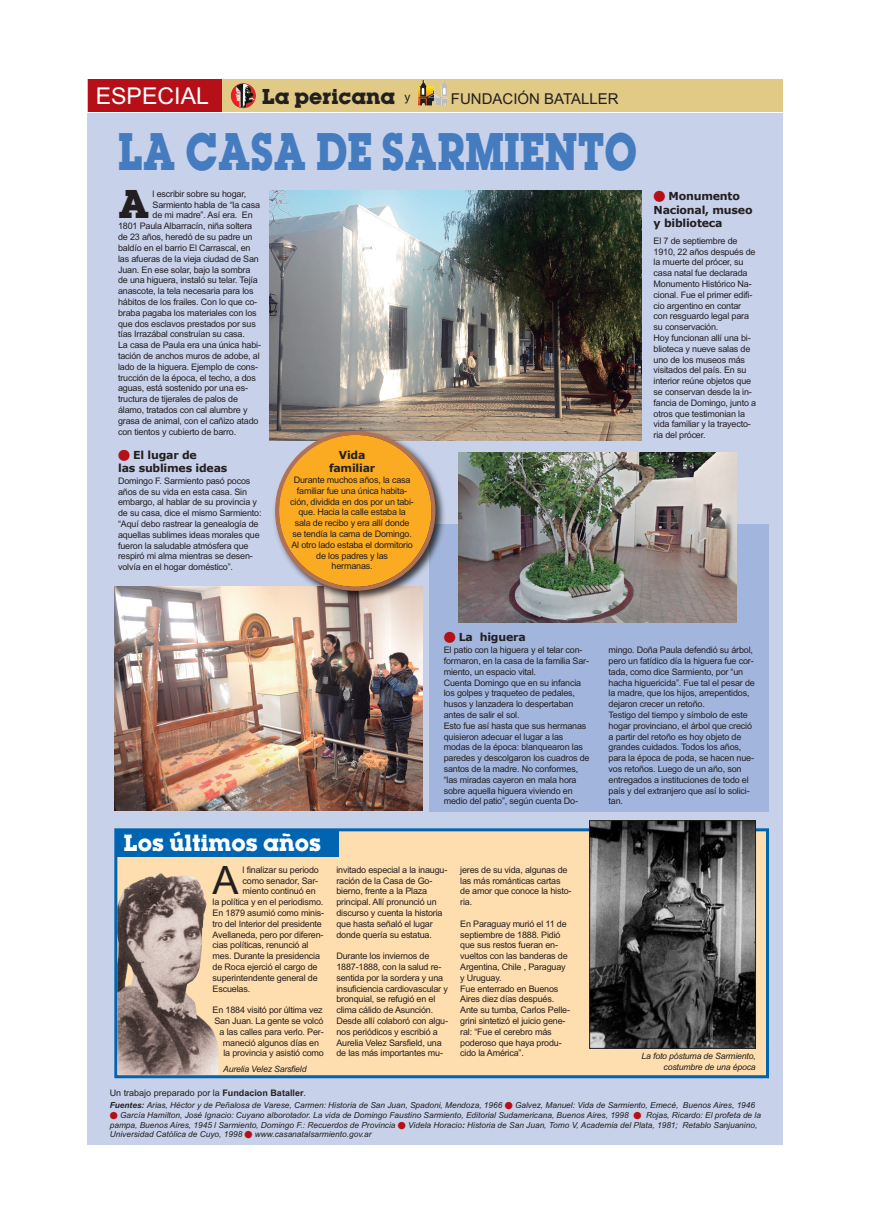
<style>
.page{position:relative;width:871px;height:1219px;background:#fff}
.page>*{position:absolute;margin:0;border:0;box-sizing:border-box;transform-origin:0 0}
.t1{font:700 46.3px "Lubalin";color:#457cc0;scale:.79 1}
.t2{font:39.1px "Arial";color:#231f20}
.t3{font:700 35.2px "Lubalin";color:#231f20}
.t4{font:23.1px "Arial";color:#fff}
.t5{font:700 20.5px "Lubalin";color:#fff}
.t6{font:700 18.8px "Lubalin";color:#231f20}
.t7{font:15px "Arial";color:#231f20}
.t8{font:700 11px/13.4px "Verdana";letter-spacing:-.02em;color:#231f20}
.t9{font:9px/10.8px "Arial";letter-spacing:-.02em;color:#231f20}
.t10{font:9px "Arial";color:#231f20}
.t11{font:italic 8.7px/10.4px "Arial";letter-spacing:-.02em;color:#231f20;text-align:right}
.t12{font:italic 8.3px/9.6px "Arial";color:#231f20}
.s1{font-family:"Arial";font-weight:400;font-size:12px}
.s2{color:#b70f17}
.s3{font-weight:700}
</style>
<div class="page">
<div style="left:88px;top:113px;width:694px;height:1032px;background:#c7d1ea"></div>
<div style="left:429px;top:524px;width:339px;height:287px;background:#a2b6dd"></div>
<div style="left:88px;top:79px;width:694px;height:33px;background:#e0ca86"></div>
<div style="left:88px;top:79px;width:134px;height:33px;background:#b70f17"></div>
<div style="left:117px;top:831px;width:648px;height:244px;background:#feddae"></div>
<div style="left:114px;top:828px;width:654px;height:250px;border:3px solid #0164b1"></div>
<img style="left:231px;top:83px;width:25px;height:26px;border-radius:50%">
<img style="left:418px;top:80px;width:30px;height:26px">
<div style="left:117px;top:830px;width:221px;height:26px;background:#0164b1"></div>
<img style="left:270px;top:191px;width:371px;height:249px">
<img style="left:114px;top:587px;width:308px;height:224px">
<img style="left:458px;top:453px;width:278px;height:169px">
<img style="left:270px;top:427px;width:178px;height:177px">
<svg style="left:275px;top:431px;width:160px;height:160px;background:#e3a646"></svg>
<img style="left:117px;top:873px;width:101px;height:202px">
<img style="left:591px;top:822px;width:162px;height:224px">
<div style="left:589px;top:820px;width:166px;height:228px;border:1px solid #231f20"></div>
<h3 class="t4" style="left:96px;top:82px;width:115px">ESPECIAL</h3>
<h1 class="t1" style="left:118px;top:127px;width:658px">LA CASA DE SARMIENTO</h1>
<h3 class="t6" style="left:262px;top:87px;width:150px">La pericana <span class="s1">y</span></h3>
<h3 class="t7" style="left:451px;top:90px;width:169px">FUNDACIÓN BATALLER</h3>
<h3 class="t3" style="left:118px;top:186px;width:33px">A</h3>
<p class="t9" style="left:152px;top:188px;width:95px">l escribir sobre su hogar,</p>
<p class="t9" style="left:152px;top:199px;width:109px">Sarmiento habla de “la casa</p>
<p class="t9" style="left:152px;top:210px;width:102px">de mi madre”. Así era. En</p>
<p class="t9" style="left:118px;top:221px;width:135px">1801 Paula Albarracín, niña soltera</p>
<p class="t9" style="left:118px;top:232px;width:136px">de 23 años, heredó de su padre un</p>
<p class="t9" style="left:118px;top:242px;width:134px">baldío en el barrio El Carrascal, en</p>
<p class="t9" style="left:118px;top:253px;width:142px">las afueras de la vieja ciudad de San</p>
<p class="t9" style="left:118px;top:264px;width:134px">Juan. En ese solar, bajo la sombra</p>
<p class="t9" style="left:118px;top:275px;width:141px">de una higuera, instaló su telar. Tejía</p>
<p class="t9" style="left:118px;top:286px;width:137px">anascote, la tela necesaria para los</p>
<p class="t9" style="left:118px;top:296px;width:140px">hábitos de los frailes. Con lo que co-</p>
<p class="t9" style="left:118px;top:307px;width:140px">braba pagaba los materiales con los</p>
<p class="t9" style="left:118px;top:318px;width:139px">que dos esclavos prestados por sus</p>
<p class="t9" style="left:118px;top:329px;width:128px">tías Irrazábal construían su casa.</p>
<p class="t9" style="left:118px;top:340px;width:144px">La casa de Paula era una única habi-</p>
<p class="t9" style="left:118px;top:350px;width:143px">tación de anchos muros de adobe, al</p>
<p class="t9" style="left:118px;top:361px;width:141px">lado de la higuera. Ejemplo de cons-</p>
<p class="t9" style="left:118px;top:372px;width:139px">trucción de la época, el techo, a dos</p>
<p class="t9" style="left:118px;top:383px;width:131px">aguas, está sostenido por una es-</p>
<p class="t9" style="left:118px;top:394px;width:121px">tructura de tijerales de palos de</p>
<p class="t9" style="left:118px;top:404px;width:131px">álamo, tratados con cal alumbre y</p>
<p class="t9" style="left:118px;top:415px;width:142px">grasa de animal, con el cañizo atado</p>
<p class="t9" style="left:118px;top:426px;width:119px">con tientos y cubierto de barro.</p>
<p class="t8" style="left:118px;top:447px;width:111px;line-height:13.7px"><span class="s2">●</span> El lugar de<br>las sublimes ideas</p>
<p class="t9" style="left:118px;top:475px;width:145px">Domingo F. Sarmiento pasó pocos años de su vida en esta casa. Sin embargo, al hablar de su provincia y de su casa, dice el mismo Sarmiento: “Aquí debo rastrear la genealogía de aquellas sublimes ideas morales que fueron la saludable atmósfera que respiró mi alma mientras se desen&shy;volvía en el hogar doméstico”.</p>
<p class="t8" style="left:329px;top:448px;width:48px;text-align:center">Vida familiar</p>
<p class="t9" style="left:290px;top:475px;width:125px;text-align:center">Durante muchos años, la casa familiar fue una única habita&shy;ción, dividida en dos por un tabi&shy;que. Hacia la calle estaba la sala de recibo y era allí donde se tendía la cama de Domingo.<br>Al otro lado estaba el dormitorio de los padres y las<br>hermanas.</p>
<p class="t8" style="left:653px;top:189px;width:100px"><span class="s2">●</span> Monumento<br>Nacional, museo y biblioteca</p>
<p class="t9" style="left:653px;top:235px;width:104px">El 7 de septiembre de<br>1910, 22 años después de la muerte del prócer, su casa natal fue declarada<br>Monumento Histórico Na&shy;cional. Fue el primer edifi&shy;cio argentino en contar con resguardo legal para su conservación.<br>Hoy funcionan allí una bi&shy;blioteca y nueve salas de uno de los museos más visitados del país. En su interior reúne objetos que se conservan desde la in&shy;fancia de Domingo, junto a otros que testimonian la vida familiar y la trayecto&shy;ria del prócer.</p>
<h3 class="t5" style="left:124px;top:832px;width:198px">Los últimos años</h3>
<p class="t8" style="left:443px;top:630px;width:83px"><span class="s2">●</span> La higuera</p>
<p class="t9" style="left:443px;top:645px;width:147px">El patio con la higuera y el telar con&shy;formaron, en la casa de la familia Sar&shy;miento, un espacio vital.<br>Cuenta Domingo que en su infancia los golpes y traqueteo de pedales, husos y lanzadera lo despertaban antes de salir el sol.<br>Esto fue así hasta que sus hermanas quisieron adecuar el lugar a las modas de la época: blanquearon las paredes y descolgaron los cuadros de santos de la madre. No conformes, “las miradas cayeron en mala hora sobre aquella higuera viviendo en medio del patio”, según cuenta Do-</p>
<p class="t9" style="left:608px;top:645px;width:148px">mingo. Doña Paula defendió su árbol, pero un fatídico día la higuera fue cor&shy;tada, como dice Sarmiento, por “un hacha higuericida”. Fue tal el pesar de la madre, que los hijos, arrepentidos, dejaron crecer un retoño.<br>Testigo del tiempo y símbolo de este hogar provinciano, el árbol que creció a partir del retoño es hoy objeto de grandes cuidados. Todos los años, para la época de poda, se hacen nue&shy;vos retoños. Luego de un año, son entregados a instituciones de todo el país y del extranjero que así lo solici&shy;tan.</p>
<h2 class="t2" style="left:212px;top:858px;width:28px">A</h2>
<p class="t9" style="left:242px;top:864px;width:78px">l finalizar su periodo</p>
<p class="t9" style="left:336px;top:864px;width:112px">invitado especial a la inaugu&shy;ración de la Casa de Go&shy;bierno, frente a la Plaza principal. Allí pronunció un discurso y cuenta la historia que hasta señaló el lugar donde quería su estatua.</p>
<p class="t9" style="left:336px;top:951px;width:113px">Durante los inviernos de<br>1887-1888, con la salud re&shy;sentida por la sordera y una insuficiencia cardiovascular y bronquial, se refugió en el clima cálido de Asunción.<br>Desde allí colaboró con algu&shy;nos periódicos y escribió a<br>Aurelia Velez Sarsfield, una de las más importantes mu-</p>
<p class="t9" style="left:460px;top:864px;width:113px">jeres de su vida, algunas de las más románticas cartas de amor que conoce la histo&shy;ria.</p>
<p class="t9" style="left:460px;top:918px;width:111px">En Paraguay murió el 11 de septiembre de 1888. Pidió que sus restos fueran en&shy;vueltos con las banderas de<br>Argentina, Chile , Paraguay y Uruguay.<br>Fue enterrado en Buenos<br>Aires diez días después.<br>Ante su tumba, Carlos Pelle&shy;grini sintetizó el juicio gene&shy;ral: “Fue el cerebro más poderoso que haya produ&shy;cido la América”.</p>
<p class="t9" style="left:242px;top:875px;width:77px">como senador, Sar-</p>
<p class="t9" style="left:242px;top:886px;width:74px">miento continuó en</p>
<p class="t9" style="left:212px;top:897px;width:112px">la política y en el periodismo.</p>
<p class="t9" style="left:212px;top:907px;width:113px">En 1879 asumió como minis-</p>
<p class="t9" style="left:212px;top:918px;width:111px">tro del Interior del presidente</p>
<p class="t9" style="left:212px;top:929px;width:112px">Avellaneda, pero por diferen-</p>
<p class="t9" style="left:212px;top:940px;width:97px">cias políticas, renunció al</p>
<p class="t9" style="left:212px;top:951px;width:109px">mes. Durante la presidencia</p>
<p class="t9" style="left:212px;top:961px;width:106px">de Roca ejerció el cargo de</p>
<p class="t9" style="left:212px;top:972px;width:107px">superintendente general de</p>
<p class="t9" style="left:212px;top:983px;width:39px">Escuelas.</p>
<p class="t9" style="left:212px;top:1005px;width:112px">En 1884 visitó por última vez</p>
<p class="t9" style="left:214px;top:1015px;width:110px">San Juan. La gente se volcó</p>
<p class="t9" style="left:219px;top:1026px;width:106px">a las calles para verlo. Per-</p>
<p class="t9" style="left:223px;top:1037px;width:98px">maneció algunos días en</p>
<p class="t9" style="left:223px;top:1048px;width:102px">la provincia y asistió como</p>
<p class="t11" style="left:641px;top:1051px;width:116px">La foto póstuma de Sarmiento, costumbre de una época</p>
<p class="t12" style="left:110px;top:1101px;width:646px"><span class="s3">Fuentes:</span> Arias, Héctor y de Peñalosa de Varese, Carmen: Historia de San Juan, Spadoni, Mendoza, 1966 <span class="s2">●</span> Galvez, Manuel: Vida de Sarmiento, Emecé, Buenos Aires, 1946</p>
<p class="t12" style="left:110px;top:1110px;width:652px"><span class="s2">●</span> García Hamilton, José Ignacio: Cuyano alborotador. La vida de Domingo Faustino Sarmiento, Editorial Sudamericana, Buenos Aires, 1998 <span class="s2">●</span> Rojas, Ricardo: El profeta de la pampa, Buenos Aires, 1945 l Sarmiento, Domingo F.: Recuerdos de Provincia <span class="s2">●</span> Videla Horacio<span class="s3">:</span> Historia de San Juan, Tomo V, Academia del Plata, 1981; Retablo Sanjuanino,<br>Universidad Católica de Cuyo, 1998 <span class="s2">●</span> www.casanatalsarmiento.gov.ar</p>
<p class="t11" style="left:223px;top:1064px;width:85px">Aurelia Velez Sarsfield</p>
<p class="t10" style="left:110px;top:1087px;width:198px">Un trabajo preparado por la <span class="s3">Fundacion Bataller</span>.</p>
</div>
